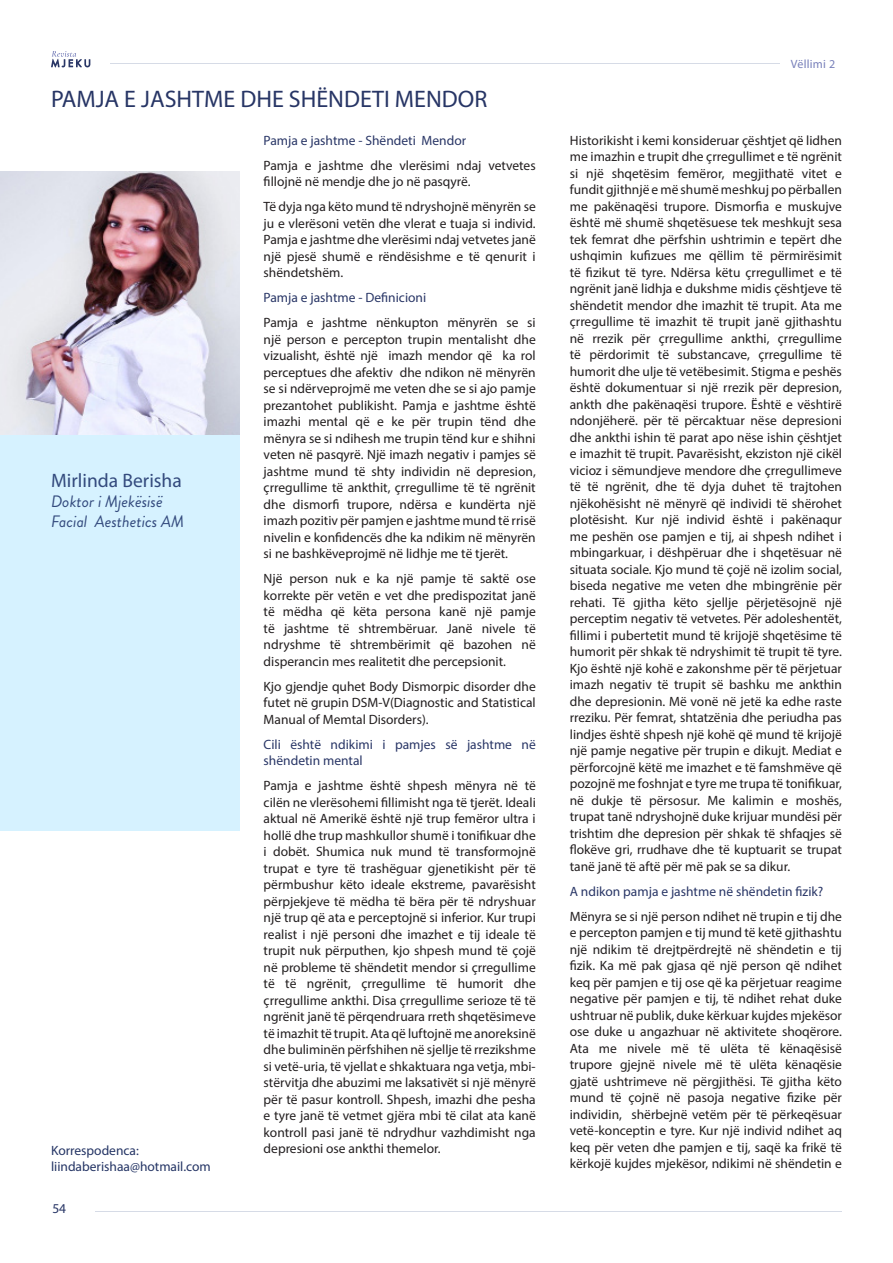
<style>
.page{position:relative;width:893px;height:1263px;background:#fff}
.page>*{position:absolute;margin:0;border:0;box-sizing:border-box;transform-origin:0 0}
.t1{font:24px "Myriad Pro";color:#273565}
.t2{font:19.5px "Myriad Pro";color:#334a7d}
.t3{font:italic 16.5px "Brandon Grotesque";color:#334a7d}
.Paragraph_Style_1{font:13.5px/16.5px "Myriad Pro";color:#231f20;text-align:justify}
.Paragraph_Style_1-2{font:13.5px/16.5px "Myriad Pro";color:#293666}
.t4{font:13.5px "Myriad Pro";color:#253565}
.t5{font:13.5px "Myriad Pro";color:#273565}
.t6{font:12px "Myriad Pro";letter-spacing:.02em;color:#7880ba}
</style>
<div class="page">
<hr style="left:111px;top:63px;width:669px;height:1px;background:#d6dbe6">
<hr style="left:96px;top:1211px;width:746px;height:1px;background:#d6dbe6">
<svg style="left:51px;top:51px;width:39px;height:17px"></svg>
<img style="left:0;top:171px;width:240px;height:264px">
<div style="left:0;top:435px;width:240px;height:396px;background:#d6f2ff"></div>
<p class="t1" style="left:51px;top:84px;width:438px">PAMJA E JASHTME DHE SHËNDETI MENDOR</p>
<p class="Paragraph_Style_1-2" style="left:264px;top:132px;width:204px">Pamja e jashtme - Shëndeti Mendor</p>
<p class="Paragraph_Style_1" style="left:264px;top:157px;width:274px">Pamja e jashtme dhe vlerësimi ndaj vetvetes fillojnë në mendje dhe jo në pasqyrë.</p>
<p class="Paragraph_Style_1" style="left:264px;top:198px;width:274px">Të dyja nga këto mund të ndryshojnë mënyrën se ju e vlerësoni vetën dhe vlerat e tuaja si individ.<br>Pamja e jashtme dhe vlerësimi ndaj vetvetes janë një pjesë shumë e rëndësishme e të qenurit i shëndetshëm.</p>
<p class="Paragraph_Style_1-2" style="left:264px;top:289px;width:164px">Pamja e jashtme - Definicioni</p>
<p class="Paragraph_Style_1" style="left:264px;top:314px;width:274px">Pamja e jashtme nënkupton mënyrën se si një person e percepton trupin mentalisht dhe vizualisht, është një imazh mendor që ka rol perceptues dhe afektiv dhe ndikon në mënyrën se si ndërveprojmë me veten dhe se si ajo pamje prezantohet publikisht. Pamja e jashtme është imazhi mental që e ke për trupin tënd dhe mënyra se si ndihesh me trupin tënd kur e shihni veten në pasqyrë. Një imazh negativ i pamjes së jashtme mund të shty individin në depresion, çrregullime të ankthit, çrregullime të të ngrënit dhe dismorfi trupore, ndërsa e kundërta një imazh pozitiv për pamjen e jashtme mund të rrisë nivelin e konfidencës dhe ka ndikim në mënyrën si ne bashkëveprojmë në lidhje me të tjerët.</p>
<p class="Paragraph_Style_1" style="left:264px;top:570px;width:274px">Një person nuk e ka një pamje të saktë ose korrekte për vetën e vet dhe predispozitat janë të mëdha që këta persona kanë një pamje të jashtme të shtrembëruar. Janë nivele të ndryshme të shtrembërimit që bazohen në disperancin mes realitetit dhe percepsionit.</p>
<p class="Paragraph_Style_1" style="left:264px;top:678px;width:274px">Kjo gjendje quhet Body Dismorpic disorder dhe futet në grupin DSM-V(Diagnostic and Statistical Manual of Memtal Disorders).</p>
<p class="Paragraph_Style_1-2" style="left:264px;top:736px;width:274px">Cili është ndikimi i pamjes së jashtme në shëndetin mental</p>
<p class="Paragraph_Style_1" style="left:264px;top:777px;width:274px">Pamja e jashtme është shpesh mënyra në të cilën ne vlerësohemi fillimisht nga të tjerët. Ideali aktual në Amerikë është një trup femëror ultra i hollë dhe trup mashkullor shumë i tonifikuar dhe i dobët. Shumica nuk mund të transformojnë trupat e tyre të trashëguar gjenetikisht për të përmbushur këto ideale ekstreme, pavarësisht përpjekjeve të mëdha të bëra për të ndryshuar një trup që ata e perceptojnë si inferior. Kur trupi realist i një personi dhe imazhet e tij ideale të trupit nuk përputhen, kjo shpesh mund të çojë në probleme të shëndetit mendor si çrregullime të të ngrënit, çrregullime të humorit dhe çrregullime ankthi. Disa çrregullime serioze të të ngrënit janë të përqendruara rreth shqetësimeve të imazhit të trupit. Ata që luftojnë me anoreksinë dhe buliminën përfshihen në sjellje të rrezikshme si vetë-uria, të vjellat e shkaktuara nga vetja, mbi&shy;stërvitja dhe abuzimi me laksativët si një mënyrë për të pasur kontroll. Shpesh, imazhi dhe pesha e tyre janë të vetmet gjëra mbi të cilat ata kanë kontroll pasi janë të ndrydhur vazhdimisht nga depresioni ose ankthi themelor.</p>
<p class="t2" style="left:51px;top:468px;width:132px">Mirlinda Berisha</p>
<p class="t3" style="left:51px;top:490px;width:113px">Doktor i Mjekësisë</p>
<p class="t3" style="left:51px;top:510px;width:135px">Facial Aesthetics AM</p>
<p class="t4" style="left:51px;top:1142px;width:89px">Korrespodenca:</p>
<p class="t4" style="left:51px;top:1158px;width:161px">liindaberishaa@hotmail.com</p>
<p class="t5" style="left:52px;top:1200px;width:15px">54</p>
<p class="t6" style="left:791px;top:57px;width:46px">Vëllimi 2</p>
<p class="Paragraph_Style_1" style="left:570px;top:132px;width:274px">Historikisht i kemi konsideruar çështjet që lidhen me imazhin e trupit dhe çrregullimet e të ngrënit si një shqetësim femëror, megjithatë vitet e fundit gjithnjë e më shumë meshkuj po përballen me pakënaqësi trupore. Dismorfia e muskujve është më shumë shqetësuese tek meshkujt sesa tek femrat dhe përfshin ushtrimin e tepërt dhe ushqimin kufizues me qëllim të përmirësimit të fizikut të tyre. Ndërsa këtu çrregullimet e të ngrënit janë lidhja e dukshme midis çështjeve të shëndetit mendor dhe imazhit të trupit. Ata me çrregullime të imazhit të trupit janë gjithashtu në rrezik për çrregullime ankthi, çrregullime të përdorimit të substancave, çrregullime të humorit dhe ulje të vetëbesimit. Stigma e peshës është dokumentuar si një rrezik për depresion, ankth dhe pakënaqësi trupore. Është e vështirë ndonjëherë. për të përcaktuar nëse depresioni dhe ankthi ishin të parat apo nëse ishin çështjet e imazhit të trupit. Pavarësisht, ekziston një cikël vicioz i sëmundjeve mendore dhe çrregullimeve të të ngrënit, dhe të dyja duhet të trajtohen njëkohësisht në mënyrë që individi të shërohet plotësisht. Kur një individ është i pakënaqur me peshën ose pamjen e tij, ai shpesh ndihet i mbingarkuar, i dëshpëruar dhe i shqetësuar në situata sociale. Kjo mund të çojë në izolim social, biseda negative me veten dhe mbingrënie për rehati. Të gjitha këto sjellje përjetësojnë një perceptim negativ të vetvetes. Për adoleshentët, fillimi i pubertetit mund të krijojë shqetësime të humorit për shkak të ndryshimit të trupit të tyre.<br>Kjo është një kohë e zakonshme për të përjetuar imazh negativ të trupit së bashku me ankthin dhe depresionin. Më vonë në jetë ka edhe raste rreziku. Për femrat, shtatzënia dhe periudha pas lindjes është shpesh një kohë që mund të krijojë një pamje negative për trupin e dikujt. Mediat e përforcojnë këtë me imazhet e të famshmëve që pozojnë me foshnjat e tyre me trupa të tonifikuar, në dukje të përsosur. Me kalimin e moshës, trupat tanë ndryshojnë duke krijuar mundësi për trishtim dhe depresion për shkak të shfaqjes së flokëve gri, rrudhave dhe të kuptuarit se trupat tanë janë të aftë për më pak se sa dikur.</p>
<p class="Paragraph_Style_1-2" style="left:570px;top:883px;width:255px">A ndikon pamja e jashtme në shëndetin fizik?</p>
<p class="Paragraph_Style_1" style="left:570px;top:908px;width:274px">Mënyra se si një person ndihet në trupin e tij dhe e percepton pamjen e tij mund të ketë gjithashtu një ndikim të drejtpërdrejtë në shëndetin e tij fizik. Ka më pak gjasa që një person që ndihet keq për pamjen e tij ose që ka përjetuar reagime negative për pamjen e tij, të ndihet rehat duke ushtruar në publik, duke kërkuar kujdes mjekësor ose duke u angazhuar në aktivitete shoqërore.<br>Ata me nivele më të ulëta të kënaqësisë trupore gjejnë nivele më të ulëta kënaqësie gjatë ushtrimeve në përgjithësi. Të gjitha këto mund të çojnë në pasoja negative fizike për individin, shërbejnë vetëm për të përkeqësuar vetë-konceptin e tyre. Kur një individ ndihet aq keq për veten dhe pamjen e tij, saqë ka frikë të kërkojë kujdes mjekësor, ndikimi në shëndetin e</p>
</div>
